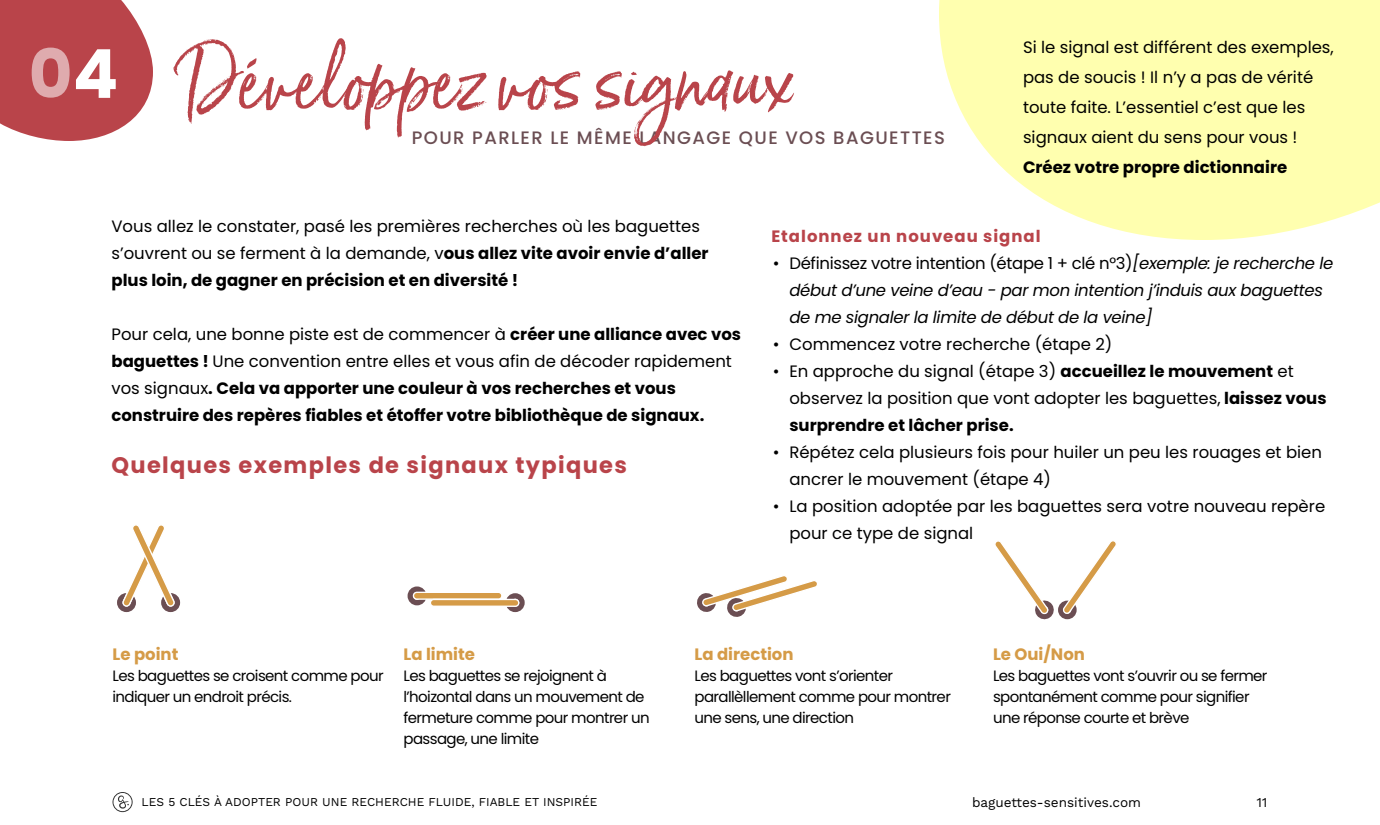
<style>
.page{position:relative;width:1380px;height:825px;background:#fff}
.page>*{position:absolute;margin:0;border:0;box-sizing:border-box;transform-origin:0 0}
.t1{font:75px "Born Ready";color:#b9444a}
.t2{font:700 67.5px "Poppins";color:#dfabae}
.t3{font:700 22.5px "Poppins";letter-spacing:.06em;color:#b9444a}
.t4{font:500 18px "Poppins";letter-spacing:.08em;color:#6b4e53}
.t5{font:16.5px/27px "Poppins";color:#000}
.t6{font:700 16.5px/27px "Poppins";color:#000}
.t7{font:italic 16.5px/27px "Poppins";letter-spacing:-.02em;color:#000}
.t8{font:700 16.5px "Poppins";color:#d59b47}
.t9{font:700 16.5px "Poppins";letter-spacing:.06em;color:#b9444a}
.t10{font:15px/21px "Poppins";letter-spacing:-.04em;color:#000}
.t11{font:13.5px "Work Sans";color:#000}
.t12{font:12px "Work Sans";color:#000}
.s1{color:#fff}
.s2{font-weight:700}
.s3{font-weight:400}
.s4{font-style:normal}
</style>
<div class="page">
<svg style="left:939px;top:0;width:441px;height:240px;background:#ffffb9"></svg>
<svg style="left:0;top:0;width:153px;height:141px;background:#c0585d"></svg>
<svg style="left:113px;top:792px;width:20px;height:20px"></svg>
<div style="left:117px;top:593px;width:19px;height:19px;border:5px solid #6b4e53;border-radius:50%"></div>
<div style="left:161px;top:593px;width:19px;height:19px;border:5px solid #6b4e53;border-radius:50%"></div>
<svg style="left:122px;top:525px;width:53px;height:82px"></svg>
<div style="left:408px;top:586px;width:18px;height:19px;border:5px solid #6b4e53;border-radius:50%"></div>
<div style="left:506px;top:593px;width:19px;height:19px;border:5px solid #6b4e53;border-radius:50%"></div>
<svg style="left:413px;top:592px;width:106px;height:15px"></svg>
<svg style="left:697px;top:576px;width:120px;height:41px"></svg>
<svg style="left:995px;top:541px;width:121px;height:79px"></svg>
<h2 class="t2" style="left:29px;top:35px;width:91px">0<span class="s1">4</span></h2>
<h1 class="t1" style="left:180px;top:36px;width:616px">Développez vos signaux</h1>
<p class="t4" style="left:412px;top:127px;width:535px">POUR PARLER LE MÊME LANGAGE QUE VOS BAGUETTES</p>
<p class="t5" style="left:1023px;top:32px;width:312px;line-height:30px">Si le signal est différent des exemples, pas de soucis ! Il n’y a pas de vérité toute faite. L’essentiel c’est que les signaux aient du sens pour vous !</p>
<p class="t6" style="left:1023px;top:153px;width:266px">Créez votre propre dictionnaire</p>
<p class="t5" style="left:111px;top:213px;width:599px">Vous allez le constater, pasé les premières recherches où les baguettes s’ouvrent ou se ferment à la demande, v<span class="s2">ous allez vite avoir envie d’aller plus loin, de gagner en précision et en diversité !</span></p>
<p class="t6" style="left:111px;top:321px;width:631px"><span class="s3">Pour cela, une bonne piste est de commencer à</span> créer une alliance avec vos baguettes ! <span class="s3">Une convention entre elles et vous afin de décoder rapidement vos signaux</span>. Cela va apporter une couleur à vos recherches et vous construire des repères fiables et étoffer votre bibliothèque de signaux.</p>
<h3 class="t3" style="left:111px;top:452px;width:517px">Quelques exemples de signaux typiques</h3>
<p class="t9" style="left:771px;top:226px;width:271px">Etalonnez un nouveau signal</p>
<p class="t7" style="left:789px;top:250px;width:545px;text-indent:-16px"><span class="s4">• Définissez votre intention (étape 1 + clé n°3)</span>[exemple: je recherche le début d’une veine d’eau - par mon intention j’induis aux baguettes de me signaler la limite de début de la veine]</p>
<p class="t5" style="left:773px;top:331px;width:341px">• Commencez votre recherche (étape 2)</p>
<p class="t5" style="left:789px;top:358px;width:539px;text-indent:-16px">• En approche du signal (étape 3) <span class="s2">accueillez le mouvement</span> et observez la position que vont adopter les baguettes, <span class="s2">laissez vous surprendre et lâcher prise.</span></p>
<p class="t5" style="left:789px;top:439px;width:534px;text-indent:-16px">• Répétez cela plusieurs fois pour huiler un peu les rouages et bien ancrer le mouvement (étape 4)</p>
<p class="t5" style="left:789px;top:493px;width:537px;text-indent:-16px">• La position adoptée par les baguettes sera votre nouveau repère pour ce type de signal</p>
<p class="t8" style="left:112px;top:644px;width:67px">Le point</p>
<p class="t10" style="left:112px;top:665px;width:273px">Les baguettes se croisent comme pour indiquer un endroit précis.</p>
<p class="t8" style="left:404px;top:644px;width:73px">La limite</p>
<p class="t10" style="left:404px;top:665px;width:248px">Les baguettes se rejoignent à l’hoizontal dans un mouvement de fermeture comme pour montrer un passage, une limite</p>
<p class="t8" style="left:694px;top:644px;width:101px">La direction</p>
<p class="t10" style="left:694px;top:665px;width:258px">Les baguettes vont s’orienter parallèllement comme pour montrer une sens, une direction</p>
<p class="t8" style="left:993px;top:644px;width:94px">Le Oui/Non</p>
<p class="t10" style="left:993px;top:665px;width:276px">Les baguettes vont s’ouvrir ou se fermer spontanément comme pour signifier une réponse courte et brève</p>
<p class="t12" style="left:142px;top:795px;width:457px">LES 5 CLÉS À ADOPTER POUR UNE RECHERCHE FLUIDE, FIABLE ET INSPIRÉE</p>
<p class="t11" style="left:972px;top:794px;width:171px">baguettes-sensitives.com</p>
<p class="t11" style="left:1256px;top:794px;width:13px">11</p>
</div>
